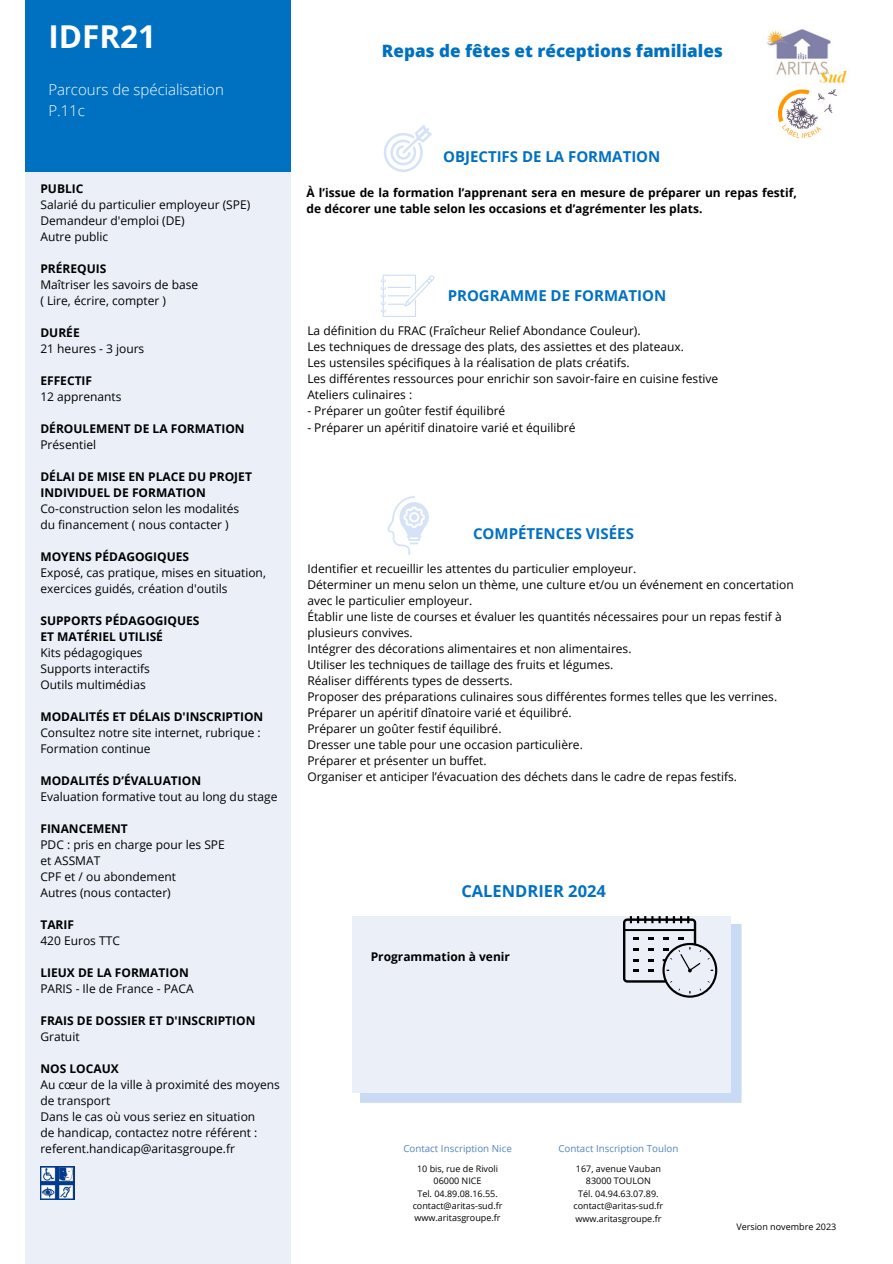
<style>
.page{position:relative;width:893px;height:1264px;background:#fff}
.page>*{position:absolute;margin:0;border:0;box-sizing:border-box;transform-origin:0 0}
.t1{font:700 31.5px "Open Sans";color:#fff}
.t2{font:800 17.1px "Open Sans";color:#0071c1}
.t3{font:700 16.5px "Open Sans";color:#0071c1}
.t4{font:700 15px "Open Sans";color:#0071c1}
.t5{font:300 15px/20.2px "Open Sans";color:#fff}
.t6{font:12px/16px "Open Sans";color:#000}
.t7{font:700 12px/16px "Open Sans";color:#000}
.t8{font:9.75px "Open Sans";color:#5285c0}
.t9{font:9px "Open Sans";color:#000}
</style>
<div class="page">
<div style="left:25px;top:130px;width:266px;height:1133px;background:#ebf0f8"></div>
<div style="left:25px;top:0;width:266px;height:171px;background:#0071c1"></div>
<div style="left:360px;top:924px;width:381px;height:178px;background:#c9dbf4"></div>
<div style="left:352px;top:916px;width:379px;height:176px;background:#eaeff8"></div>
<svg style="left:623px;top:916px;width:94px;height:81px"></svg>
<svg style="left:384px;top:125px;width:47px;height:47px"></svg>
<svg style="left:380px;top:275px;width:54px;height:42px"></svg>
<svg style="left:387px;top:496px;width:42px;height:58px"></svg>
<img style="left:40px;top:1166px;width:34px;height:32px">
<img style="left:778px;top:89px;width:58px;height:50px">
<img style="left:767px;top:29px;width:80px;height:55px">
<p class="t1" style="left:48px;top:15px;width:109px">IDFR21</p>
<p class="t5" style="left:48px;top:79px;width:177px">Parcours de spécialisation<br>P.11c</p>
<p class="t7" style="left:40px;top:180px;width:45px">PUBLIC</p>
<p class="t6" style="left:40px;top:196px;width:211px">Salarié du particulier employeur (SPE)</p>
<p class="t6" style="left:40px;top:212px;width:146px">Demandeur d'emploi (DE)</p>
<p class="t6" style="left:40px;top:228px;width:69px">Autre public</p>
<p class="t7" style="left:40px;top:260px;width:67px">PRÉREQUIS</p>
<p class="t6" style="left:40px;top:276px;width:159px">Maîtriser les savoirs de base</p>
<p class="t6" style="left:40px;top:292px;width:127px">( Lire, écrire, compter )</p>
<p class="t7" style="left:40px;top:324px;width:41px">DURÉE</p>
<p class="t6" style="left:40px;top:340px;width:105px">21 heures - 3 jours</p>
<p class="t7" style="left:40px;top:372px;width:53px">EFFECTIF</p>
<p class="t6" style="left:40px;top:388px;width:83px">12 apprenants</p>
<p class="t7" style="left:40px;top:420px;width:206px">DÉROULEMENT DE LA FORMATION</p>
<p class="t6" style="left:40px;top:436px;width:57px">Présentiel</p>
<p class="t7" style="left:40px;top:468px;width:213px">DÉLAI DE MISE EN PLACE DU PROJET<br>INDIVIDUEL DE FORMATION</p>
<p class="t6" style="left:40px;top:500px;width:200px">Co-construction selon les modalités</p>
<p class="t6" style="left:40px;top:516px;width:190px">du financement ( nous contacter )</p>
<p class="t7" style="left:40px;top:548px;width:150px">MOYENS PÉDAGOGIQUES</p>
<p class="t6" style="left:40px;top:564px;width:227px">Exposé, cas pratique, mises en situation, exercices guidés, création d'outils</p>
<p class="t7" style="left:40px;top:612px;width:161px">SUPPORTS PÉDAGOGIQUES</p>
<p class="t7" style="left:40px;top:628px;width:124px">ET MATÉRIEL UTILISÉ</p>
<p class="t6" style="left:40px;top:644px;width:104px">Kits pédagogiques</p>
<p class="t6" style="left:40px;top:660px;width:111px">Supports interactifs</p>
<p class="t6" style="left:40px;top:676px;width:107px">Outils multimédias</p>
<p class="t7" style="left:40px;top:708px;width:224px">MODALITÉS ET DÉLAIS D'INSCRIPTION</p>
<p class="t6" style="left:40px;top:724px;width:222px">Consultez notre site internet, rubrique :<br>Formation continue</p>
<p class="t7" style="left:40px;top:772px;width:162px">MODALITÉS D’ÉVALUATION</p>
<p class="t6" style="left:40px;top:788px;width:238px">Evaluation formative tout au long du stage</p>
<p class="t7" style="left:40px;top:820px;width:89px">FINANCEMENT</p>
<p class="t6" style="left:40px;top:836px;width:186px">PDC : pris en charge pour les SPE</p>
<p class="t6" style="left:40px;top:852px;width:61px">et ASSMAT</p>
<p class="t6" style="left:40px;top:868px;width:137px">CPF et / ou abondement</p>
<p class="t6" style="left:40px;top:884px;width:132px">Autres (nous contacter)</p>
<p class="t7" style="left:40px;top:916px;width:35px">TARIF</p>
<p class="t6" style="left:40px;top:932px;width:81px">420 Euros TTC</p>
<p class="t7" style="left:40px;top:964px;width:150px">LIEUX DE LA FORMATION</p>
<p class="t6" style="left:40px;top:980px;width:155px">PARIS - Ile de France - PACA</p>
<p class="t7" style="left:40px;top:1012px;width:216px">FRAIS DE DOSSIER ET D'INSCRIPTION</p>
<p class="t6" style="left:40px;top:1028px;width:41px">Gratuit</p>
<p class="t7" style="left:40px;top:1060px;width:80px">NOS LOCAUX</p>
<p class="t6" style="left:40px;top:1076px;width:241px">Au cœur de la ville à proximité des moyens de transport</p>
<p class="t6" style="left:40px;top:1108px;width:216px">Dans le cas où vous seriez en situation</p>
<p class="t6" style="left:40px;top:1124px;width:218px">de handicap, contactez notre référent : referent.handicap@aritasgroupe.fr</p>
<p class="t2" style="left:382px;top:39px;width:342px">Repas de fêtes et réceptions familiales</p>
<p class="t4" style="left:443px;top:146px;width:219px">OBJECTIFS DE LA FORMATION</p>
<p class="t7" style="left:306px;top:184px;width:491px">À l’issue de la formation l’apprenant sera en mesure de préparer un repas festif, de décorer une table selon les occasions et d’agrémenter les plats.</p>
<p class="t4" style="left:447px;top:285px;width:220px">PROGRAMME DE FORMATION</p>
<p class="t6" style="left:307px;top:323px;width:335px">La définition du FRAC (Fraîcheur Relief Abondance Couleur).</p>
<p class="t6" style="left:307px;top:339px;width:378px">Les techniques de dressage des plats, des assiettes et des plateaux.</p>
<p class="t6" style="left:307px;top:355px;width:324px">Les ustensiles spécifiques à la réalisation de plats créatifs.</p>
<p class="t6" style="left:307px;top:371px;width:412px">Les différentes ressources pour enrichir son savoir-faire en cuisine festive</p>
<p class="t6" style="left:307px;top:387px;width:106px">Ateliers culinaires :</p>
<p class="t6" style="left:307px;top:403px;width:199px">- Préparer un goûter festif équilibré</p>
<p class="t6" style="left:307px;top:419px;width:269px">- Préparer un apéritif dinatoire varié et équilibré</p>
<p class="t4" style="left:473px;top:523px;width:162px">COMPÉTENCES VISÉES</p>
<p class="t6" style="left:307px;top:560px;width:330px">Identifier et recueillir les attentes du particulier employeur.</p>
<p class="t6" style="left:307px;top:576px;width:488px">Déterminer un menu selon un thème, une culture et/ou un événement en concertation avec le particulier employeur.</p>
<p class="t6" style="left:307px;top:608px;width:476px">Établir une liste de courses et évaluer les quantités nécessaires pour un repas festif à plusieurs convives.</p>
<p class="t6" style="left:307px;top:640px;width:326px">Intégrer des décorations alimentaires et non alimentaires.</p>
<p class="t6" style="left:307px;top:656px;width:307px">Utiliser les techniques de taillage des fruits et légumes.</p>
<p class="t6" style="left:307px;top:672px;width:207px">Réaliser différents types de desserts.</p>
<p class="t6" style="left:307px;top:688px;width:471px">Proposer des préparations culinaires sous différentes formes telles que les verrines.<br>Préparer un apéritif dînatoire varié et équilibré.</p>
<p class="t6" style="left:307px;top:720px;width:196px">Préparer un goûter festif équilibré.</p>
<p class="t6" style="left:307px;top:736px;width:277px">Dresser une table pour une occasion particulière.</p>
<p class="t6" style="left:307px;top:752px;width:181px">Préparer et présenter un buffet.</p>
<p class="t6" style="left:307px;top:768px;width:431px">Organiser et anticiper l’évacuation des déchets dans le cadre de repas festifs.</p>
<p class="t3" style="left:461px;top:879px;width:146px">CALENDRIER 2024</p>
<p class="t7" style="left:371px;top:948px;width:141px">Programmation à venir</p>
<p class="t8" style="left:403px;top:1141px;width:110px">Contact Inscription Nice</p>
<p class="t9" style="left:417px;top:1162px;width:83px">10 bis, rue de Rivoli</p>
<p class="t9" style="left:433px;top:1174px;width:50px">06000 NICE</p>
<p class="t9" style="left:417px;top:1187px;width:82px">Tel. 04.89.08.16.55.</p>
<p class="t9" style="left:412px;top:1199px;width:91px">contact@aritas-sud.fr</p>
<p class="t9" style="left:414px;top:1211px;width:88px">www.aritasgroupe.fr</p>
<p class="t8" style="left:558px;top:1141px;width:121px">Contact Inscription Toulon</p>
<p class="t9" style="left:576px;top:1162px;width:86px">167, avenue Vauban</p>
<p class="t9" style="left:586px;top:1174px;width:67px">83000 TOULON</p>
<p class="t9" style="left:578px;top:1187px;width:82px">Tél. 04.94.63.07.89.</p>
<p class="t9" style="left:573px;top:1199px;width:91px">contact@aritas-sud.fr</p>
<p class="t9" style="left:575px;top:1212px;width:88px">www.aritasgroupe.fr</p>
<p class="t9" style="left:736px;top:1219px;width:101px">Version novembre 2023</p>
</div>
